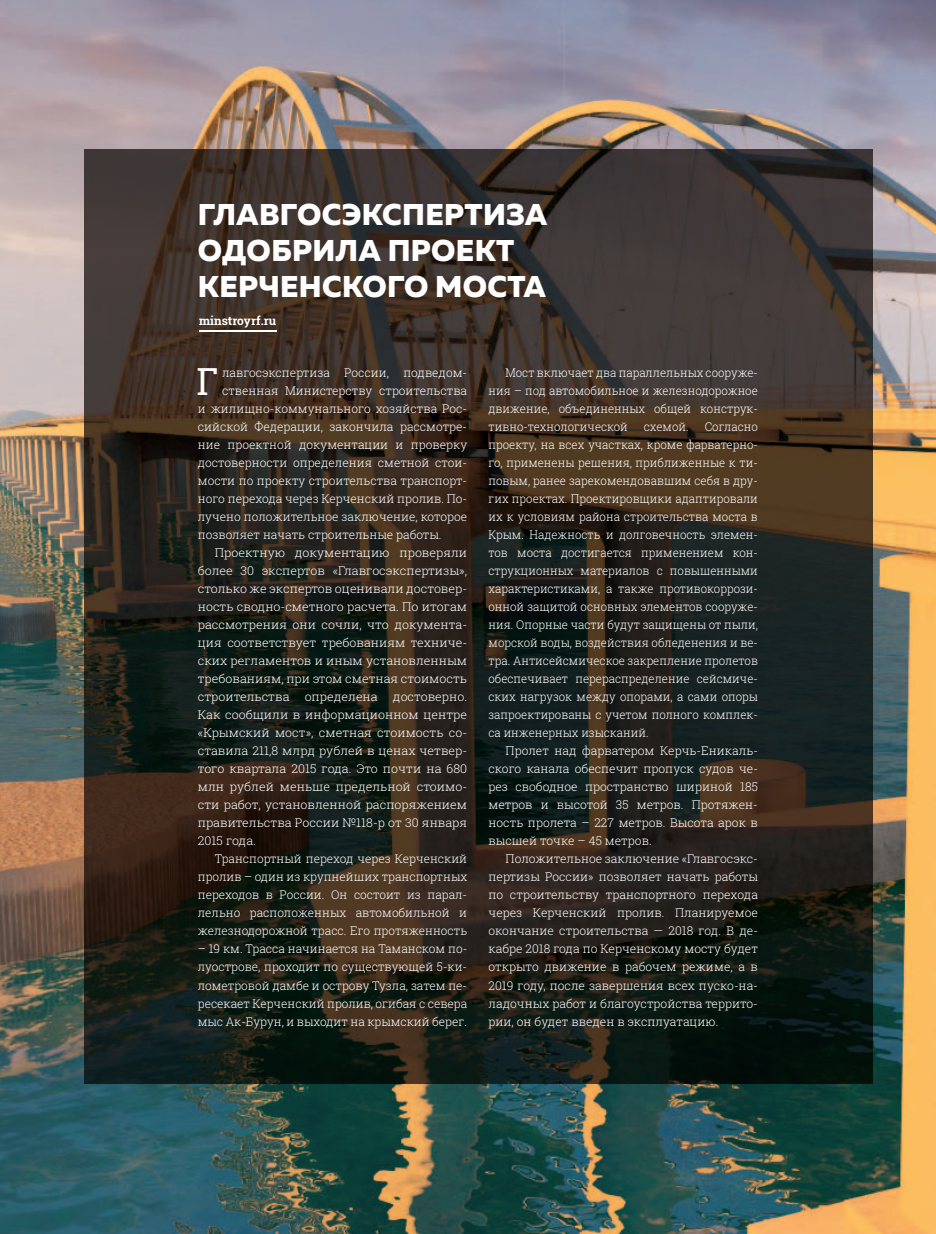
<style>
.page{position:relative;width:936px;height:1234px;background:#fff}
.page>*{position:absolute;margin:0;border:0;box-sizing:border-box;transform-origin:0 0}
.t1{font:37.35px "Roboto Slab";color:#fff}
.t2{font:800 30px/36px "Muller";letter-spacing:.01em;color:#fff}
.t3{font:300 12px/18px "Roboto Slab";color:#fff;text-align:justify}
.t4{font:300 12px/18px "Roboto Slab";color:#fff;text-align:justify;scale:.95 1}
.t5{font:700 12px "Roboto Slab";color:#fff}
</style>
<div class="page">
<img style="left:0;top:0;width:935px;height:1233px">
<img style="left:84px;top:149px;width:788px;height:933px">
<hr style="left:199px;top:330px;width:77px;height:2px;background:#fff">
<h2 class="t2" style="left:198px;top:196px;width:351px">ГЛАВГОСЭКСПЕРТИЗА<br>ОДОБРИЛА ПРОЕКТ<br>КЕРЧЕНСКОГО МОСТА</h2>
<p class="t5" style="left:199px;top:312px;width:79px">minstroyrf.ru</p>
<h1 class="t1" style="left:196px;top:356px;width:23px">Г</h1>
<p class="t3" style="left:222px;top:363px;width:247px">лавгосэкспертиза России, подведом-</p>
<p class="t3" style="left:222px;top:381px;width:247px">ственная Министерству строительства</p>
<p class="t3" style="left:198px;top:399px;width:271px">и жилищно-коммунального хозяйства Рос-</p>
<p class="t3" style="left:198px;top:417px;width:271px">сийской Федерации, закончила рассмотре-</p>
<p class="t3" style="left:198px;top:435px;width:271px">ние проектной документации и проверку</p>
<p class="t3" style="left:198px;top:453px;width:271px">достоверности определения сметной стои-</p>
<p class="t3" style="left:198px;top:471px;width:271px">мости по проекту строительства транспорт-</p>
<p class="t3" style="left:198px;top:489px;width:271px">ного перехода через Керченский пролив. По-</p>
<p class="t3" style="left:198px;top:507px;width:271px">лучено положительное заключение, которое</p>
<p class="t3" style="left:198px;top:525px;width:245px">позволяет начать строительные работы.</p>
<p class="t3" style="left:215px;top:543px;width:254px">Проектную документацию проверяли</p>
<p class="t3" style="left:198px;top:561px;width:271px">более 30 экспертов «Главгосэкспертизы»,</p>
<p class="t3" style="left:198px;top:579px;width:271px">столько же экспертов оценивали достовер-</p>
<p class="t3" style="left:198px;top:597px;width:271px">ность сводно-сметного расчета. По итогам</p>
<p class="t3" style="left:198px;top:615px;width:271px">рассмотрения они сочли, что документа-</p>
<p class="t3" style="left:198px;top:633px;width:271px">ция соответствует требованиям техниче-</p>
<p class="t3" style="left:198px;top:651px;width:271px">ских регламентов и иным установленным</p>
<p class="t3" style="left:198px;top:669px;width:271px">требованиям, при этом сметная стоимость</p>
<p class="t3" style="left:198px;top:687px;width:93px">строительства</p>
<p class="t3" style="left:305px;top:687px;width:75px">определена</p>
<p class="t3" style="left:198px;top:687px;width:271px;text-indent:195px">достоверно.<br>Как сообщили в информационном центре «Крымский мост», сметная стоимость со&shy;ставила 211,8 млрд рублей в ценах четвер&shy;того квартала 2015 года. Это почти на 680 млн рублей меньше предельной стоимо&shy;сти работ, установленной распоряжением правительства России №118-р от 30 января 2015 года.</p>
<p class="t3" style="left:198px;top:849px;width:271px;text-indent:17px">Транспортный переход через Керченский пролив – один из крупнейших транспортных переходов в России. Он состоит из парал&shy;лельно расположенных автомобильной и железнодорожной трасс. Его протяженность</p>
<p class="t3" style="left:198px;top:939px;width:271px">– 19 км. Трасса начинается на Таманском по&shy;луострове, проходит по существующей 5-ки&shy;лометровой дамбе и острову Тузла, затем пе&shy;ресекает Керченский пролив, огибая с севера мыс Ак-Бурун, и выходит на крымский берег.</p>
<p class="t4" style="left:488px;top:363px;width:285px;text-indent:17px">Мост включает два параллельных сооруже&shy;ния – под автомобильное и железнодорожное движение, объединенных общей конструк&shy;тивно-технологической</p>
<p class="t4" style="left:644px;top:417px;width:49px">схемой.</p>
<p class="t4" style="left:488px;top:417px;width:285px;text-indent:216px">Согласно проекту, на всех участках, кроме фарватерно&shy;го, применены решения, приближенные к ти&shy;повым, ранее зарекомендовавшим себя в дру&shy;гих проектах. Проектировщики адаптировали их к условиям района строительства моста в Крым. Надежность и долговечность элемен&shy;тов моста достигается применением кон&shy;струкционных материалов с повышенными характеристиками, а также противокоррози&shy;онной защитой основных элементов сооруже&shy;ния. Опорные части будут защищены от пыли, морской воды, воздействия обледенения и ве&shy;тра. Антисейсмическое закрепление пролетов обеспечивает перераспределение сейсмиче&shy;ских нагрузок между опорами, а сами опоры запроектированы с учетом полного комплек&shy;са инженерных изысканий.</p>
<p class="t3" style="left:488px;top:741px;width:271px;text-indent:17px">Пролет над фарватером Керчь-Еникаль&shy;ского канала обеспечит пропуск судов че&shy;рез свободное пространство шириной 185 метров и высотой 35 метров. Протяжен&shy;ность пролета – 227 метров. Высота арок в высшей точке – 45 метров.</p>
<p class="t3" style="left:488px;top:849px;width:271px;text-indent:17px">Положительное заключение «Главгосэкс&shy;пертизы России» позволяет начать работы по строительству транспортного перехода через Керченский пролив. Планируемое окончание строительства — 2018 год. В де&shy;кабре 2018 года по Керченскому мосту будет открыто движение в рабочем режиме, а в 2019 году, после завершения всех пуско-на&shy;ладочных работ и благоустройства террито&shy;рии, он будет введен в эксплуатацию.</p>
</div>
